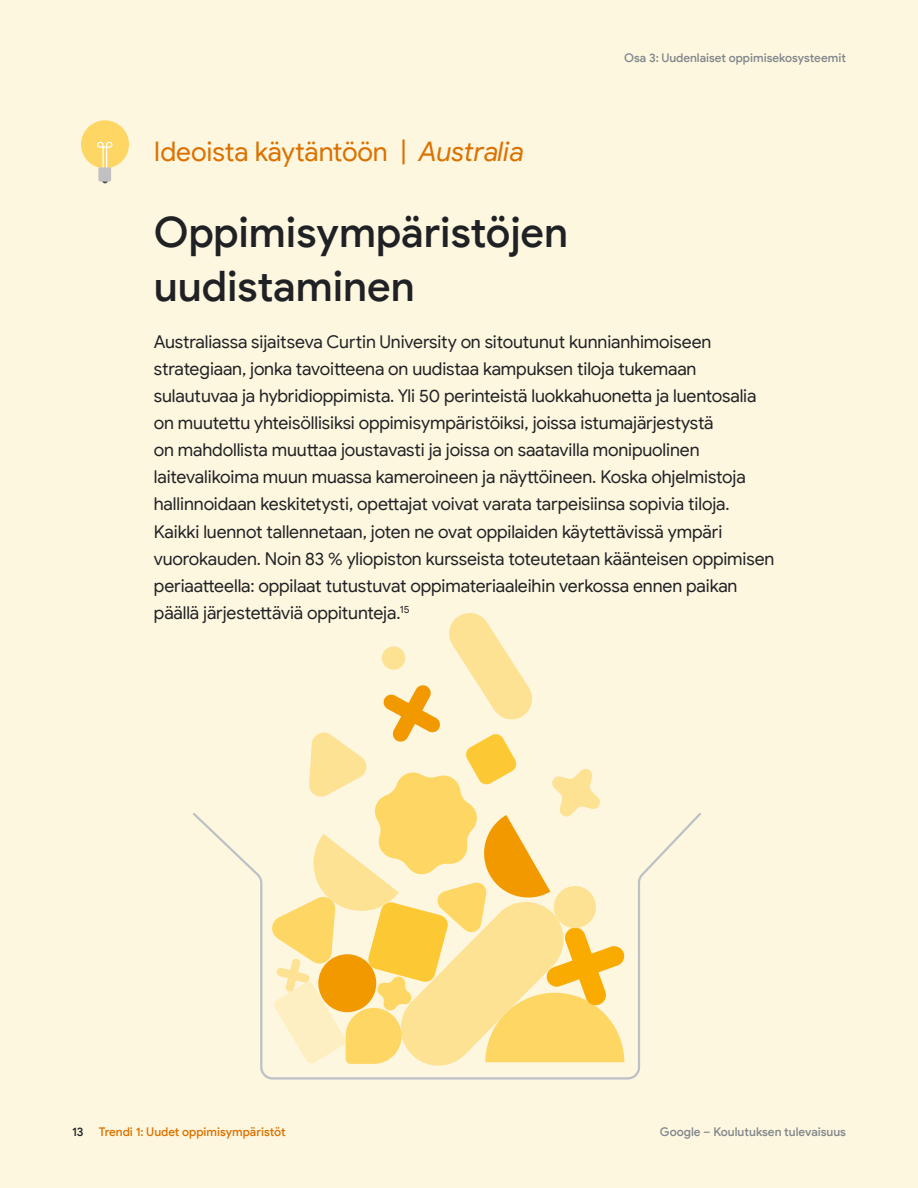
<style>
.page{position:relative;width:918px;height:1188px;background:#fef7e0}
.page>*{position:absolute;margin:0;border:0;box-sizing:border-box;transform-origin:0 0}
.t1{font:500 42px/54px "Google Sans Display";color:#202124}
.t2{font:27px "Google Sans Display";letter-spacing:-.01em;color:#db7100}
.t3{font:17.7px/27px "Google Sans";letter-spacing:-.01em;color:#202124}
.t4{font:500 12px "Google Sans Display";color:#80868b}
.t5{font:500 12px "Google Sans Display";color:#db7100}
.t6{font:500 12px "Google Sans Display";color:#202124}
.s1{font-family:"Google Sans";font-style:italic}
</style>
<div class="page">
<svg style="left:193px;top:813px;width:508px;height:267px"></svg>
<svg style="left:270px;top:613px;width:355px;height:456px"></svg>
<div style="left:81px;top:120px;width:48px;height:48px;background:#fdd663;border-radius:50%"></div>
<svg style="left:96px;top:141px;width:17px;height:42px"></svg>
<h2 class="t2" style="left:154px;top:135px;width:371px">Ideoista käytäntöön | <span class="s1">Australia</span></h2>
<p class="t4" style="left:624px;top:50px;width:223px">Osa 3: Uudenlaiset oppimisekosysteemit</p>
<h1 class="t1" style="left:154px;top:205px;width:416px">Oppimisympäristöjen uudistaminen</h1>
<p class="t3" style="left:154px;top:329px;width:622px">Australiassa sijaitseva Curtin University on sitoutunut kunnianhimoiseen strategiaan, jonka tavoitteena on uudistaa kampuksen tiloja tukemaan sulautuvaa ja hybridioppimista. Yli 50 perinteistä luokkahuonetta ja luentosalia on muutettu yhteisöllisiksi oppimisympäristöiksi, joissa istumajärjestystä<br>on mahdollista muuttaa joustavasti ja joissa on saatavilla monipuolinen laitevalikoima muun muassa kameroineen ja näyttöineen. Koska ohjelmistoja hallinnoidaan keskitetysti, opettajat voivat varata tarpeisiinsa sopivia tiloja.<br>Kaikki luennot tallennetaan, joten ne ovat oppilaiden käytettävissä ympäri vuorokauden. Noin 83 % yliopiston kursseista toteutetaan käänteisen oppimisen periaatteella: oppilaat tutustuvat oppimateriaaleihin verkossa ennen paikan päällä järjestettäviä oppitunteja.<sup>15</sup></p>
<p class="t6" style="left:72px;top:1124px;width:13px">13</p>
<p class="t5" style="left:99px;top:1124px;width:188px">Trendi 1: Uudet oppimisympäristöt</p>
<p class="t4" style="left:660px;top:1124px;width:188px">Google – Koulutuksen tulevaisuus</p>
</div>
